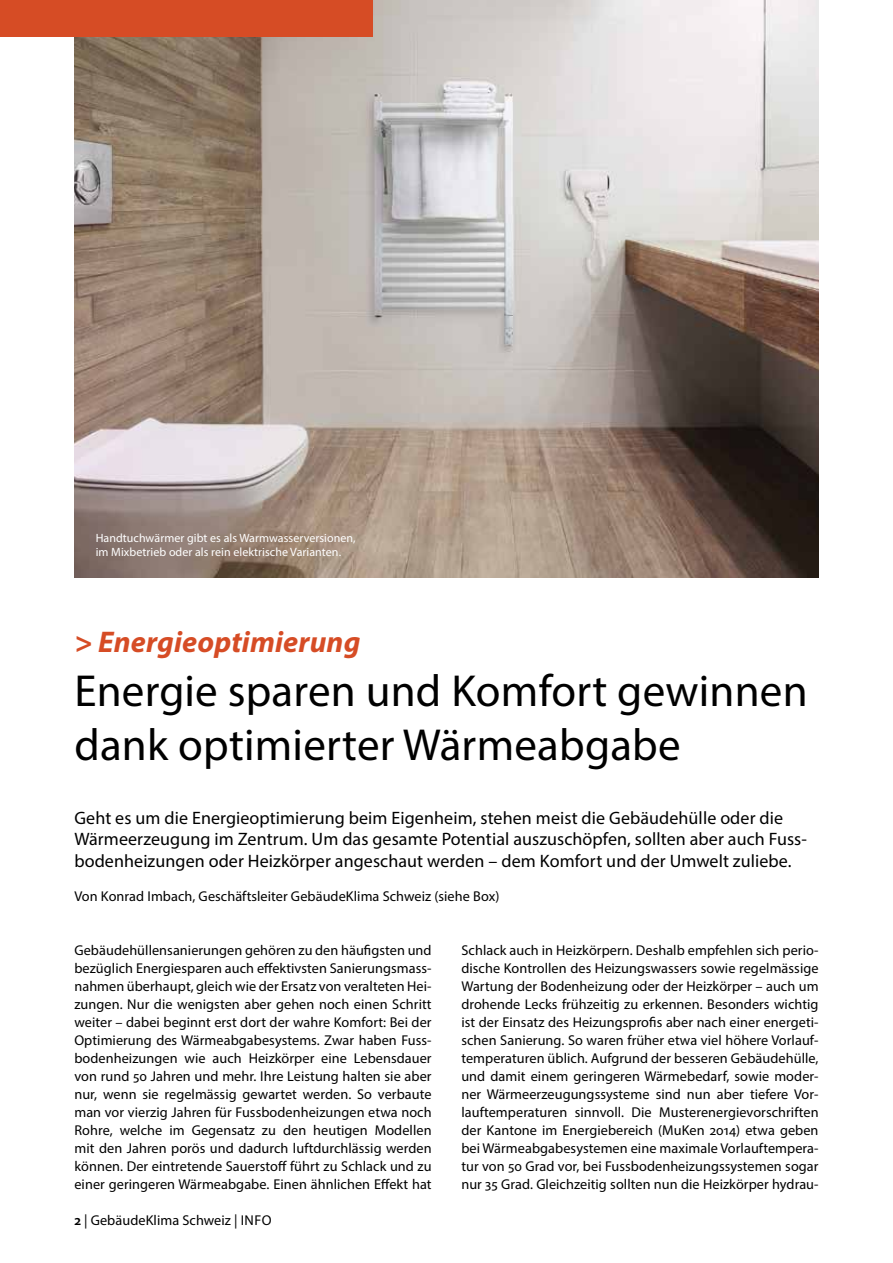
<style>
.page{position:relative;width:893px;height:1263px;background:#fff}
.page>*{position:absolute;margin:0;border:0;box-sizing:border-box;transform-origin:0 0}
.t1{font:45px/54px "Myriad Pro";letter-spacing:.005em;color:#000}
.t2{font:italic 700 30px "Myriad Pro";letter-spacing:.005em;color:#d64c25}
.t3{font:18px/21.6px "Myriad Pro";letter-spacing:.005em;color:#000}
.t4{font:14.25px/18px "Myriad Pro";letter-spacing:.005em;color:#000;text-align:justify}
.t5{font:12px/14.4px "Myriad Pro";letter-spacing:.005em;color:#fff}
.s1{font-weight:600}
</style>
<div class="page">
<img style="left:74px;top:0;width:745px;height:577px">
<div style="left:0;top:0;width:372px;height:36px;background:#d64c25"></div>
<p class="t5" style="left:96px;top:530px;width:262px">Handtuchwärmer gibt es als Warmwasserversionen, im Mixbetrieb oder als rein elektrische Varianten.</p>
<h2 class="t2" style="left:74px;top:622px;width:287px">&gt; Energieoptimierung</h2>
<h1 class="t1" style="left:74px;top:663px;width:735px">Energie sparen und Komfort gewinnen dank optimierter Wärmeabgabe</h1>
<p class="t3" style="left:74px;top:806px;width:734px">Geht es um die Energieoptimierung beim Eigenheim, stehen meist die Gebäudehülle oder die<br>Wärmeerzeugung im Zentrum. Um das gesamte Potential auszuschöpfen, sollten aber auch Fuss&shy;bodenheizungen oder Heizkörper angeschaut werden – dem Komfort und der Umwelt zuliebe.</p>
<p class="t4" style="left:74px;top:887px;width:426px">Von Konrad Imbach, Geschäftsleiter GebäudeKlima Schweiz (siehe Box)</p>
<p class="t4" style="left:74px;top:941px;width:359px">Gebäudehüllensanierungen gehören zu den häufigsten und bezüglich Energiesparen auch effektivsten Sanierungsmass&shy;nahmen überhaupt, gleich wie der Ersatz von veralteten Hei&shy;zungen. Nur die wenigsten aber gehen noch einen Schritt weiter – dabei beginnt erst dort der wahre Komfort: Bei der Optimierung des Wärmeabgabesystems. Zwar haben Fuss&shy;bodenheizungen wie auch Heizkörper eine Lebensdauer von rund 50 Jahren und mehr. Ihre Leistung halten sie aber nur, wenn sie regelmässig gewartet werden. So verbaute man vor vierzig Jahren für Fussbodenheizungen etwa noch Rohre, welche im Gegensatz zu den heutigen Modellen mit den Jahren porös und dadurch luftdurchlässig werden können. Der eintretende Sauerstoff führt zu Schlack und zu einer geringeren Wärmeabgabe. Einen ähnlichen Effekt hat</p>
<p class="t4" style="left:461px;top:941px;width:359px">Schlack auch in Heizkörpern. Deshalb empfehlen sich perio&shy;dische Kontrollen des Heizungswassers sowie regelmässige Wartung der Bodenheizung oder der Heizkörper – auch um drohende Lecks frühzeitig zu erkennen. Besonders wichtig ist der Einsatz des Heizungsprofis aber nach einer energeti&shy;schen Sanierung. So waren früher etwa viel höhere Vorlauf&shy;temperaturen üblich. Aufgrund der besseren Gebäudehülle, und damit einem geringeren Wärmebedarf, sowie moder&shy;ner Wärmeerzeugungssysteme sind nun aber tiefere Vor&shy;lauftemperaturen sinnvoll. Die Musterenergievorschriften der Kantone im Energiebereich (MuKen 2014) etwa geben bei Wärmeabgabesystemen eine maximale Vorlauftempera&shy;tur von 50 Grad vor, bei Fussbodenheizungssystemen sogar nur 35 Grad. Gleichzeitig sollten nun die Heizkörper hydrau-</p>
<p class="t4" style="left:74px;top:1211px;width:199px"><span class="s1">2</span> | GebäudeKlima Schweiz | INFO</p>
</div>
